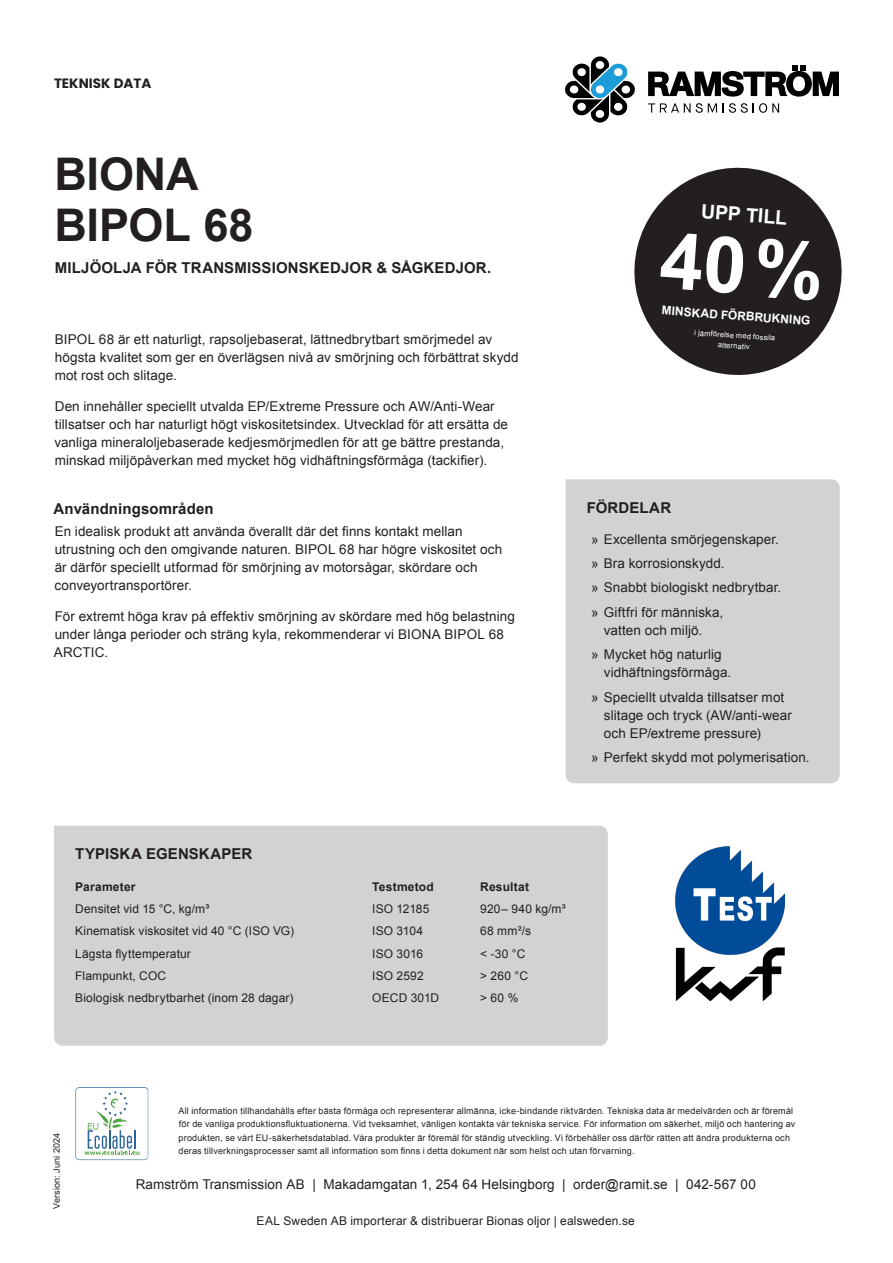
<style>
.page{position:relative;width:893px;height:1263px;background:#fff}
.page>*{position:absolute;margin:0;border:0;box-sizing:border-box;transform-origin:0 0}
.t1{font:700 45px "Arial";letter-spacing:-.005em;color:#231f20}
.Bröd{font:700 19.5px "Arial";color:#fff}
.Underrubrik{font:700 15px "Arial";letter-spacing:.01em;color:#231f20}
.Bröd-2{font:13.5px/18px "Arial";letter-spacing:.005em;color:#231f20}
.t2{font:700 13.5px "Poppins";color:#231f20}
.Bröd-3{font:12px "Arial";letter-spacing:.01em;color:#231f20}
.Bröd-4{font:700 12px "Arial";letter-spacing:.02em;color:#231f20}
.Bröd-5{font:700 12px "Arial";color:#fff}
.t3{font:9px/13.5px "Arial";letter-spacing:.02em;color:#231f20}
.Bröd-6{font:7.5px/10.5px "Arial";color:#fff;text-align:center}
</style>
<div class="page">
<svg style="left:75px;top:1086px;width:74px;height:75px"></svg>
<svg style="left:75px;top:1087px;width:73px;height:73px"></svg>
<svg style="left:648px;top:65px;width:191px;height:32px"></svg>
<svg style="left:648px;top:103px;width:69px;height:10px"></svg>
<svg style="left:723px;top:103px;width:56px;height:10px"></svg>
<svg style="left:565px;top:56px;width:70px;height:67px"></svg>
<div style="left:566px;top:479px;width:274px;height:304px;background:#d1d2d4"></div>
<div style="left:54px;top:826px;width:554px;height:220px;background:#d1d2d4"></div>
<svg style="left:634px;top:167px;width:208px;height:208px;fill:#231f20"></svg>
<img style="left:675px;top:847px;width:109px;height:154px">
<div style="left:660px;top:232px;width:162px;height:69px;background:#231f20"></div>
<p class="t2" style="left:54px;top:75px;width:99px">TEKNISK DATA</p>
<h1 class="t1" style="left:54px;top:145px;width:146px">BIONA</h1>
<h1 class="t1" style="left:54px;top:195px;width:201px">BIPOL 68</h1>
<h1 class="Underrubrik" style="left:55px;top:258px;width:438px">MILJÖOLJA FÖR TRANSMISSIONSKEDJOR &amp; SÅGKEDJOR.</h1>
<p class="Bröd-2" style="left:55px;top:331px;width:465px">BIPOL 68 är ett naturligt, rapsoljebaserat, lättnedbrytbart smörjmedel av högsta kvalitet som ger en överlägsen nivå av smörjning och förbättrat skydd mot rost och slitage.</p>
<p class="Bröd-2" style="left:54px;top:397px;width:455px">Den innehåller speciellt utvalda EP/Extreme Pressure och AW/Anti-Wear tillsatser och har naturligt högt viskositetsindex. Utvecklad för att ersätta de vanliga mineraloljebaserade kedjesmörjmedlen för att ge bättre prestanda, minskad miljöpåverkan med mycket hög vidhäftningsförmåga (tackifier).</p>
<h2 class="Underrubrik" style="left:54px;top:498px;width:162px">Användningsområden</h2>
<p class="Bröd-2" style="left:54px;top:522px;width:449px">En idealisk produkt att använda överallt där det finns kontakt mellan utrustning och den omgivande naturen. BIPOL 68 har högre viskositet och är därför speciellt utformad för smörjning av motorsågar, skördare och conveyortransportörer.</p>
<p class="Bröd-2" style="left:54px;top:607px;width:463px">För extremt höga krav på effektiv smörjning av skördare med hög belastning under långa perioder och sträng kyla, rekommenderar vi BIONA BIPOL 68<br>ARCTIC.</p>
<p class="Bröd" style="left:702px;top:199px;width:88px;rotate:4deg">UPP TILL</p>
<p class="Bröd-5" style="left:662px;top:302px;width:151px;rotate:4deg">MINSKAD FÖRBRUKNING</p>
<p class="Bröd-6" style="left:695px;top:327px;width:83px;rotate:4deg">i jämförelse med fossila alternativ</p>
<h2 class="Underrubrik" style="left:587px;top:498px;width:86px">FÖRDELAR</h2>
<p class="Bröd-2" style="left:591px;top:530px;width:189px">» Excellenta smörjegenskaper.</p>
<p class="Bröd-2" style="left:591px;top:554px;width:135px">» Bra korrosionskydd.</p>
<p class="Bröd-2" style="left:591px;top:579px;width:192px">» Snabbt biologiskt nedbrytbar.</p>
<p class="Bröd-2" style="left:604px;top:603px;width:121px;text-indent:-13px">» Giftfri för människa, vatten och miljö.</p>
<p class="Bröd-2" style="left:604px;top:646px;width:129px;text-indent:-13px">» Mycket hög naturlig vidhäftningsförmåga.</p>
<p class="Bröd-2" style="left:604px;top:688px;width:190px;text-indent:-13px">» Speciellt utvalda tillsatser mot slitage och tryck (AW/anti-wear och EP/extreme pressure)</p>
<p class="Bröd-2" style="left:591px;top:748px;width:220px">» Perfekt skydd mot polymerisation.</p>
<p class="Underrubrik" style="left:75px;top:844px;width:179px">TYPISKA EGENSKAPER</p>
<p class="Bröd-4" style="left:75px;top:879px;width:62px">Parameter</p>
<p class="Bröd-4" style="left:372px;top:879px;width:63px">Testmetod</p>
<p class="Bröd-4" style="left:480px;top:879px;width:50px">Resultat</p>
<p class="Bröd-3" style="left:75px;top:901px;width:136px">Densitet vid 15 °C, kg/m³</p>
<p class="Bröd-3" style="left:372px;top:901px;width:59px">ISO 12185</p>
<p class="Bröd-3" style="left:480px;top:901px;width:87px">920– 940 kg/m³</p>
<p class="Bröd-3" style="left:75px;top:923px;width:220px">Kinematisk viskositet vid 40 °C (ISO VG)</p>
<p class="Bröd-3" style="left:372px;top:923px;width:52px">ISO 3104</p>
<p class="Bröd-3" style="left:480px;top:923px;width:52px">68 mm²/s</p>
<p class="Bröd-3" style="left:75px;top:945px;width:117px">Lägsta flyttemperatur</p>
<p class="Bröd-3" style="left:372px;top:945px;width:52px">ISO 3016</p>
<p class="Bröd-3" style="left:480px;top:945px;width:47px">&lt; -30 °C</p>
<p class="Bröd-3" style="left:75px;top:968px;width:93px">Flampunkt, COC</p>
<p class="Bröd-3" style="left:372px;top:968px;width:53px">ISO 2592</p>
<p class="Bröd-3" style="left:480px;top:968px;width:49px">&gt; 260 °C</p>
<p class="Bröd-3" style="left:75px;top:990px;width:220px">Biologisk nedbrytbarhet (inom 28 dagar)</p>
<p class="Bröd-3" style="left:372px;top:990px;width:68px">OECD 301D</p>
<p class="Bröd-3" style="left:480px;top:990px;width:40px">&gt; 60 %</p>
<p class="t3" style="left:50px;top:1209px;width:78px;rotate:-90deg">Version: Juni 2024</p>
<p class="t3" style="left:178px;top:1104px;width:618px">All information tillhandahålls efter bästa förmåga och representerar allmänna, icke-bindande riktvärden. Tekniska data är medelvärden och är föremål för de vanliga produktionsfluktuationerna. Vid tveksamhet, vänligen kontakta vår tekniska service. För information om säkerhet, miljö och hantering av produkten, se vårt EU-säkerhetsdatablad. Våra produkter är föremål för ständig utveckling. Vi förbehåller oss därför rätten att ändra produkterna och deras tillverkningsprocesser samt all information som finns i detta dokument när som helst och utan förvarning.</p>
<p class="Bröd-2" style="left:136px;top:1175px;width:622px">Ramström Transmission AB | Makadamgatan 1, 254 64 Helsingborg | order@ramit.se | 042-567 00</p>
<p class="Bröd-3" style="left:257px;top:1213px;width:380px">EAL Sweden AB importerar &amp; distribuerar Bionas oljor | ealsweden.se</p>
</div>
